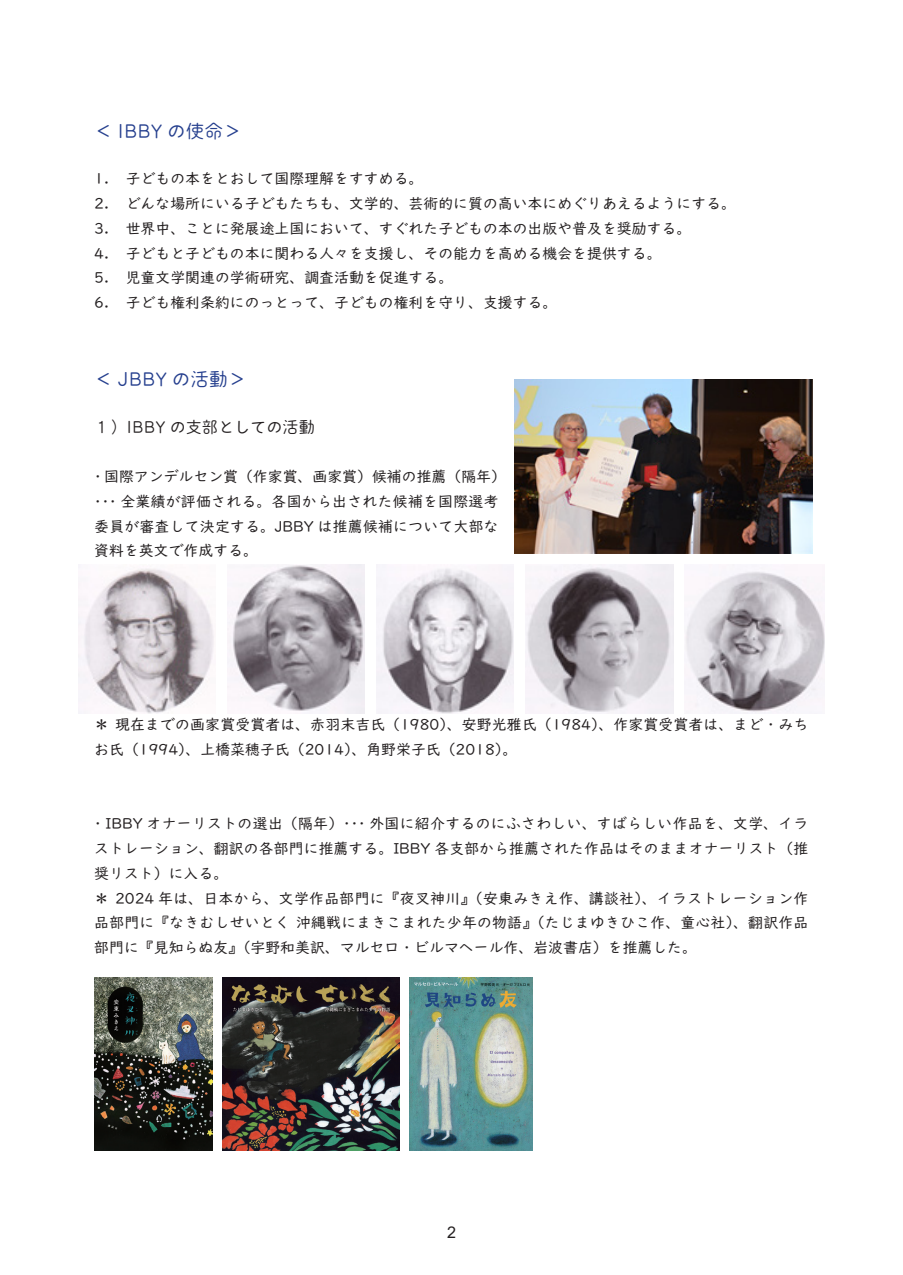
<style>
.page{position:relative;width:903px;height:1275px;background:#fff}
.page>*{position:absolute;margin:0;border:0;box-sizing:border-box;transform-origin:0 0}
.t1{font:18.55px "Kinuta Maru Maru GA Lr Std N R";color:#253f8e}
.t2{font:16.1px "Kinuta Maru Maru GA Lr Std N R";color:#231f20}
.t3{font:16.1px "Arial";color:#231f20}
.t4{font:14.88px/24.8px "UD Digi Kyokasho NP R";color:#231f20}
</style>
<div class="page">
<img style="left:685px;top:564px;width:139px;height:149px">
<img style="left:79px;top:568px;width:135px;height:145px">
<img style="left:227px;top:564px;width:137px;height:149px">
<img style="left:376px;top:564px;width:138px;height:149px">
<img style="left:526px;top:564px;width:147px;height:149px">
<img style="left:515px;top:379px;width:297px;height:174px">
<img style="left:94px;top:977px;width:118px;height:174px">
<img style="left:222px;top:977px;width:178px;height:174px">
<img style="left:410px;top:977px;width:123px;height:174px">
<p class="t1" style="left:94px;top:119px;width:149px">＜ IBBY の使命＞</p>
<p class="t4" style="left:94px;top:166px;width:331px">1. 子どもの本をとおして国際理解をすすめる。</p>
<p class="t4" style="left:94px;top:191px;width:643px">2. どんな場所にいる子どもたちも、文学的、芸術的に質の高い本にめぐりあえるようにする。</p>
<p class="t4" style="left:94px;top:216px;width:599px">3. 世界中、ことに発展途上国において、すぐれた子どもの本の出版や普及を奨励する。</p>
<p class="t4" style="left:94px;top:241px;width:569px">4. 子どもと子どもの本に関わる人々を支援し、その能力を高める機会を提供する。</p>
<p class="t4" style="left:94px;top:266px;width:360px">5. 児童文学関連の学術研究、調査活動を促進する。</p>
<p class="t4" style="left:94px;top:290px;width:465px">6. 子ども権利条約にのっとって、子どもの権利を守り、支援する。</p>
<p class="t1" style="left:94px;top:367px;width:154px">＜ JBBY の活動＞</p>
<p class="t2" style="left:94px;top:417px;width:222px">１）IBBY の支部としての活動</p>
<p class="t4" style="left:91px;top:464px;width:417px">・国際アンデルセン賞（作家賞、画家賞）候補の推薦（隔年）･･･全業績が評価される。各国から出された候補を国際選考委員が審査して決定する。JBBY は推薦候補について大部な資料を英文で作成する。</p>
<p class="t4" style="left:94px;top:712px;width:715px">＊ 現在までの画家賞受賞者は、赤羽末吉氏（1980）、安野光雅氏（1984）、作家賞受賞者は、まど・みちお氏（1994）、上橋菜穂子氏（2014）、角野栄子氏（2018）。</p>
<p class="t4" style="left:91px;top:811px;width:719px;text-align:justify">・IBBY オナーリストの選出（隔年）･･･外国に紹介するのにふさわしい、すばらしい作品を、文学、イラストレーション、翻訳の各部門に推薦する。IBBY 各支部から推薦された作品はそのままオナーリスト（推奨リスト）に入る。</p>
<p class="t4" style="left:94px;top:886px;width:715px;text-align:justify">＊ 2024 年は、日本から、文学作品部門に『夜叉神川』（安東みきえ作、講談社）、イラストレーション作品部門に『なきむしせいとく 沖縄戦にまきこまれた少年の物語』（たじまゆきひこ作、童心社）、翻訳作品部門に『見知らぬ友』（宇野和美訳、マルセロ・ビルマヘール作、岩波書店）を推薦した。</p>
<p class="t3" style="left:447px;top:1221px;width:10px">2</p>
</div>
